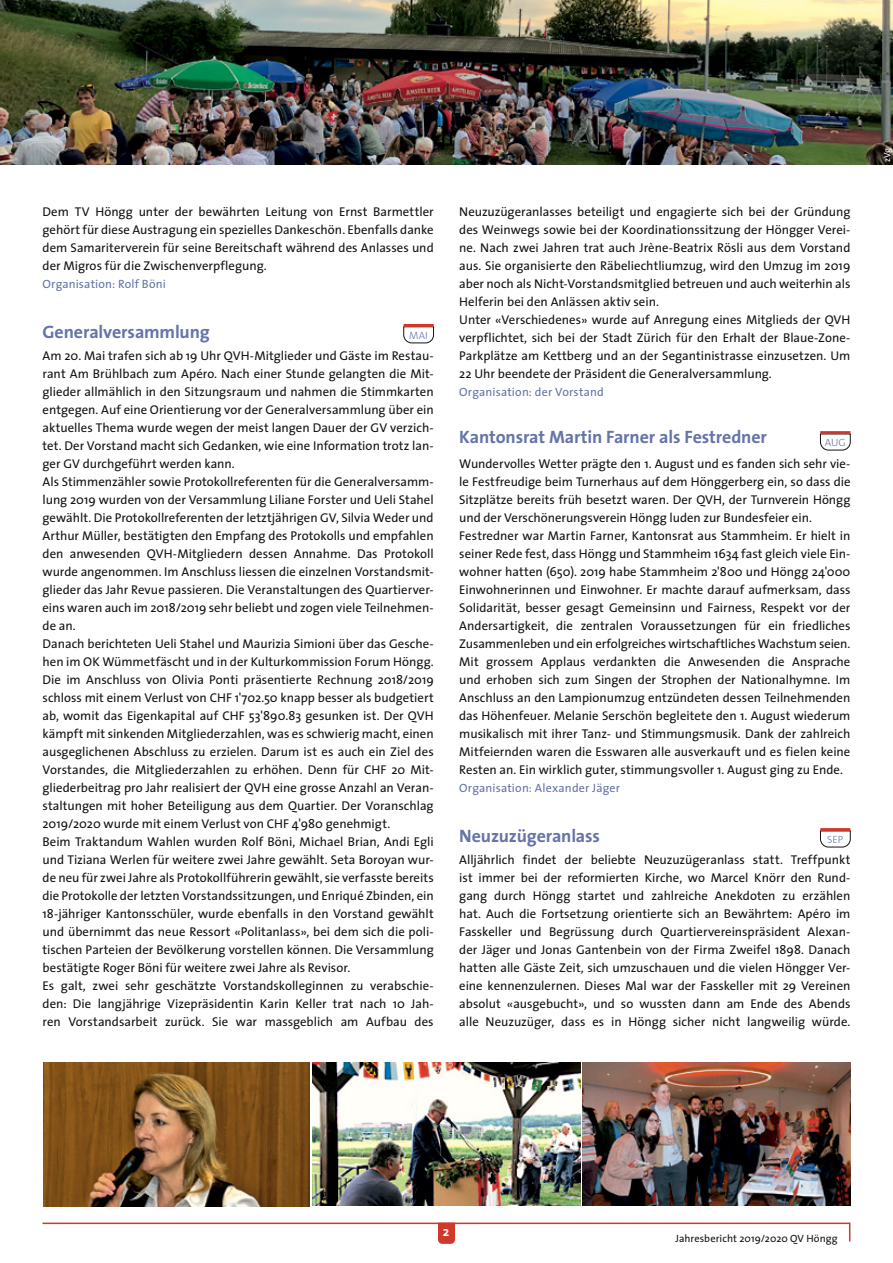
<style>
.page{position:relative;width:893px;height:1263px;background:#fff}
.page>*{position:absolute;margin:0;border:0;box-sizing:border-box;transform-origin:0 0}
.t1{font:700 18px "The Sans";letter-spacing:-.01em;color:#6574a9}
.t2{font:700 13.5px "The Sans";color:#fff}
.t3{font:12.75px/18px "The Sans";color:#121212}
.t4{font:12px "The Sans";letter-spacing:.015em;color:#6574a9}
.t5{font:10.5px "The Sans";letter-spacing:.01em;color:#121212}
.t6{font:300 10.5px "The Sans Os F";color:#6574a9}
.t7{font:9px "The Sans";color:#fff}
</style>
<div class="page">
<img style="left:583px;top:1062px;width:267px;height:144px">
<hr style="left:43px;top:1222px;width:807px;height:2px;background:#ce392c">
<svg style="left:849px;top:1222px;width:1px;height:19px"></svg>
<svg style="left:820px;top:830px;width:31px;height:17px"></svg>
<hr style="left:820px;top:828px;width:30px;height:3px;background:#ce392c">
<svg style="left:820px;top:434px;width:31px;height:16px"></svg>
<hr style="left:820px;top:431px;width:30px;height:3px;background:#ce392c">
<svg style="left:403px;top:326px;width:31px;height:17px"></svg>
<hr style="left:404px;top:324px;width:30px;height:3px;background:#ce392c">
<svg style="left:438px;top:1222px;width:17px;height:22px"></svg>
<img style="left:0;top:0;width:893px;height:165px">
<img style="left:313px;top:1062px;width:267px;height:144px">
<img style="left:43px;top:1062px;width:267px;height:144px">
<p class="t3" style="left:43px;top:202px;width:393px;text-align:justify">Dem TV Höngg unter der bewährten Leitung von Ernst Barmettler gehört für diese Austragung ein spezielles Dankeschön. Ebenfalls danke dem Samariterverein für seine Bereitschaft während des Anlasses und der Migros für die Zwischenverpflegung.</p>
<p class="t4" style="left:43px;top:274px;width:125px">Organisation: Rolf Böni</p>
<h1 class="t1" style="left:43px;top:316px;width:169px">Generalversammlung</h1>
<p class="t3" style="left:43px;top:346px;width:393px">Am 20. Mai trafen sich ab 19 Uhr QVH-Mitglieder und Gäste im Restau&shy;rant Am Brühlbach zum Apéro. Nach einer Stunde gelangten die Mit&shy;glieder allmählich in den Sitzungsraum und nahmen die Stimmkarten entgegen. Auf eine Orientierung vor der Generalversammlung über ein aktuelles Thema wurde wegen der meist langen Dauer der GV verzich&shy;tet. Der Vorstand macht sich Gedanken, wie eine Information trotz lan&shy;ger GV durchgeführt werden kann.<br>Als Stimmenzähler sowie Protokollreferenten für die Generalversamm&shy;lung 2019 wurden von der Versammlung Liliane Forster und Ueli Stahel gewählt. Die Protokollreferenten der letztjährigen GV, Silvia Weder und Arthur Müller, bestätigten den Empfang des Protokolls und empfahlen den anwesenden QVH-Mitgliedern dessen Annahme. Das Protokoll wurde angenommen. Im Anschluss liessen die einzelnen Vorstandsmit&shy;glieder das Jahr Revue passieren. Die Veranstaltungen des Quartierver&shy;eins waren auch im 2018/2019 sehr beliebt und zogen viele Teilnehmen&shy;de an.<br>Danach berichteten Ueli Stahel und Maurizia Simioni über das Gesche&shy;hen im OK Wümmetfäscht und in der Kulturkommission Forum Höngg.<br>Die im Anschluss von Olivia Ponti präsentierte Rechnung 2018/2019 schloss mit einem Verlust von CHF 1'702.50 knapp besser als budgetiert ab, womit das Eigenkapital auf CHF 53'890.83 gesunken ist. Der QVH kämpft mit sinkenden Mitgliederzahlen, was es schwierig macht, einen ausgeglichenen Abschluss zu erzielen. Darum ist es auch ein Ziel des Vorstandes, die Mitgliederzahlen zu erhöhen. Denn für CHF 20 Mit&shy;gliederbeitrag pro Jahr realisiert der QVH eine grosse Anzahl an Veran&shy;staltungen mit hoher Beteiligung aus dem Quartier. Der Voranschlag 2019/2020 wurde mit einem Verlust von CHF 4'980 genehmigt.<br>Beim Traktandum Wahlen wurden Rolf Böni, Michael Brian, Andi Egli und Tiziana Werlen für weitere zwei Jahre gewählt. Seta Boroyan wur&shy;de neu für zwei Jahre als Protokollführerin gewählt, sie verfasste bereits die Protokolle der letzten Vorstandssitzungen, und Enriqué Zbinden, ein 18-jähriger Kantonsschüler, wurde ebenfalls in den Vorstand gewählt und übernimmt das neue Ressort «Politanlass», bei dem sich die poli&shy;tischen Parteien der Bevölkerung vorstellen können. Die Versammlung bestätigte Roger Böni für weitere zwei Jahre als Revisor.<br>Es galt, zwei sehr geschätzte Vorstandskolleginnen zu verabschie&shy;den: Die langjährige Vizepräsidentin Karin Keller trat nach 10 Jah&shy;ren Vorstandsarbeit zurück. Sie war massgeblich am Aufbau des</p>
<p class="t6" style="left:409px;top:328px;width:20px">MAI</p>
<p class="t3" style="left:459px;top:202px;width:393px">Neuzuzügeranlasses beteiligt und engagierte sich bei der Gründung des Weinwegs sowie bei der Koordinationssitzung der Höngger Verei&shy;ne. Nach zwei Jahren trat auch Jrène-Beatrix Rösli aus dem Vorstand aus. Sie organisierte den Räbeliechtliumzug, wird den Umzug im 2019 aber noch als Nicht-Vorstandsmitglied betreuen und auch weiterhin als Helferin bei den Anlässen aktiv sein.<br>Unter «Verschiedenes» wurde auf Anregung eines Mitglieds der QVH verpflichtet, sich bei der Stadt Zürich für den Erhalt der Blaue-Zone-Parkplätze am Kettberg und an der Segantinistrasse einzusetzen. Um 22 Uhr beendete der Präsident die Generalversammlung.</p>
<p class="t4" style="left:459px;top:382px;width:146px">Organisation: der Vorstand</p>
<h1 class="t1" style="left:459px;top:421px;width:309px">Kantonsrat Martin Farner als Festredner</h1>
<p class="t3" style="left:459px;top:454px;width:393px">Wundervolles Wetter prägte den 1. August und es fanden sich sehr vie&shy;le Festfreudige beim Turnerhaus auf dem Hönggerberg ein, so dass die Sitzplätze bereits früh besetzt waren. Der QVH, der Turnverein Höngg und der Verschönerungsverein Höngg luden zur Bundesfeier ein.<br>Festredner war Martin Farner, Kantonsrat aus Stammheim. Er hielt in seiner Rede fest, dass Höngg und Stammheim 1634 fast gleich viele Ein&shy;wohner hatten (650). 2019 habe Stammheim 2'800 und Höngg 24'000<br>Einwohnerinnen und Einwohner. Er machte darauf aufmerksam, dass Solidarität, besser gesagt Gemeinsinn und Fairness, Respekt vor der Andersartigkeit, die zentralen Voraussetzungen für ein friedliches Zusammenleben und ein erfolgreiches wirtschaftliches Wachstum seien.<br>Mit grossem Applaus verdankten die Anwesenden die Ansprache und erhoben sich zum Singen der Strophen der Nationalhymne. Im Anschluss an den Lampionumzug entzündeten dessen Teilnehmenden das Höhenfeuer. Melanie Serschön begleitete den 1. August wiederum musikalisch mit ihrer Tanz- und Stimmungsmusik. Dank der zahlreich Mitfeiernden waren die Esswaren alle ausverkauft und es fielen keine Resten an. Ein wirklich guter, stimmungsvoller 1. August ging zu Ende.</p>
<p class="t4" style="left:459px;top:778px;width:162px">Organisation: Alexander Jäger</p>
<h1 class="t1" style="left:459px;top:820px;width:142px">Neuzuzügeranlass</h1>
<p class="t3" style="left:459px;top:850px;width:393px;text-align:justify">Alljährlich findet der beliebte Neuzuzügeranlass statt. Treffpunkt ist immer bei der reformierten Kirche, wo Marcel Knörr den Rund&shy;gang durch Höngg startet und zahlreiche Anekdoten zu erzählen hat. Auch die Fortsetzung orientierte sich an Bewährtem: Apéro im Fasskeller und Begrüssung durch Quartiervereinspräsident Alexan&shy;der Jäger und Jonas Gantenbein von der Firma Zweifel 1898. Danach hatten alle Gäste Zeit, sich umzuschauen und die vielen Höngger Ver&shy;eine kennenzulernen. Dieses Mal war der Fasskeller mit 29 Vereinen absolut «ausgebucht», und so wussten dann am Ende des Abends alle Neuzuzüger, dass es in Höngg sicher nicht langweilig würde.</p>
<p class="t6" style="left:825px;top:436px;width:22px">AUG</p>
<p class="t6" style="left:827px;top:832px;width:17px">SEP</p>
<p class="t7" style="left:880px;top:162px;width:16px;rotate:-90deg">zVg</p>
<p class="t2" style="left:443px;top:1220px;width:8px">2</p>
<p class="t5" style="left:675px;top:1230px;width:164px">Jahresbericht 2019/2020 QV Höngg</p>
</div>
